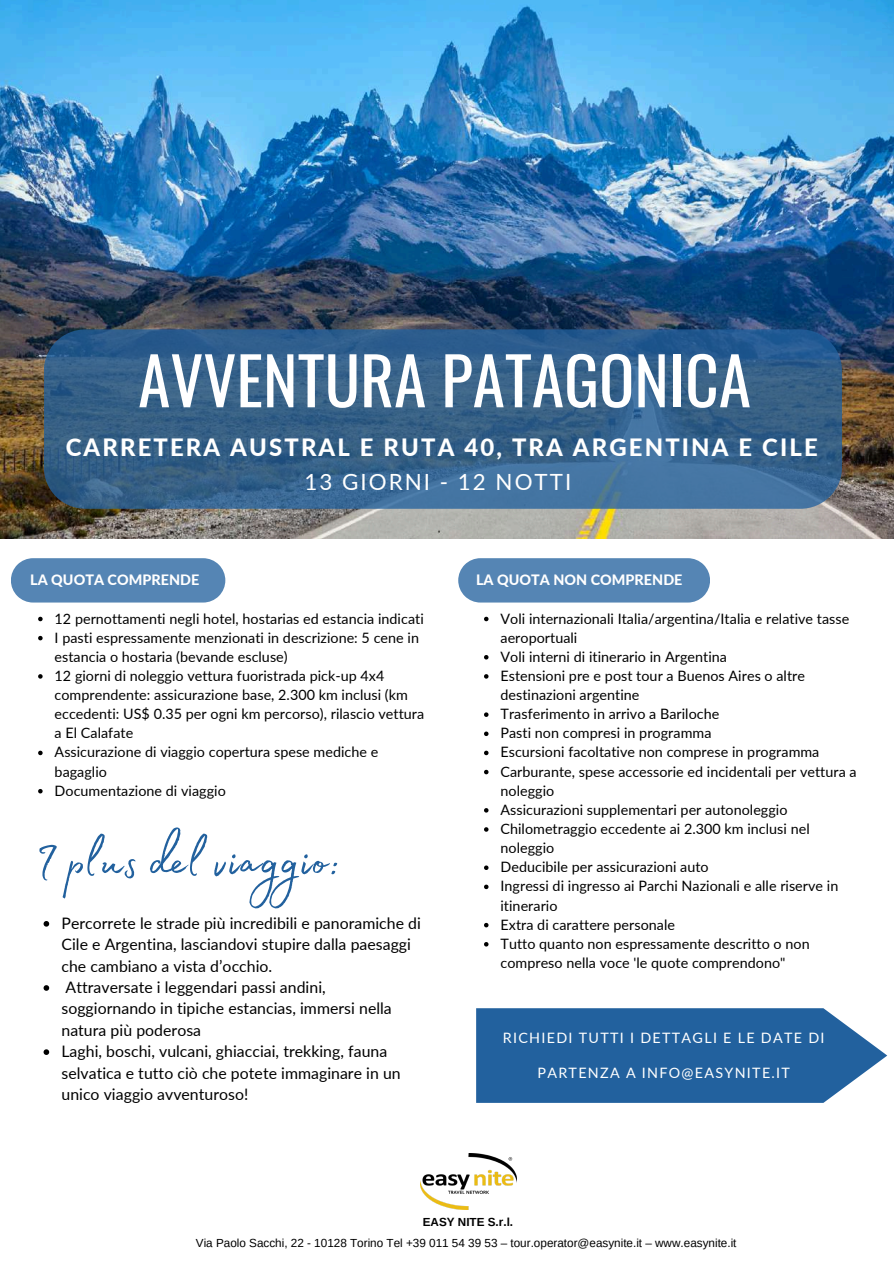
<style>
.page{position:relative;width:894px;height:1264px;background:#fff}
.page>*{position:absolute;margin:0;border:0;box-sizing:border-box;transform-origin:0 0}
.t1{font:65.4px "Oswald";color:#fff}
.t2{font:60.75px "Madelyn Fill";letter-spacing:.005em;color:#22619e}
.t3{font:800 23.85px "Lato";letter-spacing:.09em;color:#fff}
.t4{font:22.35px "Lato";letter-spacing:.09em;color:#fff}
.t5{font:15.75px/21.3px "Lato";letter-spacing:.005em;color:#000}
.t6{font:14.25px/19.2px "Lato";letter-spacing:.005em;color:#000}
.t7{font:14.25px "Lato";letter-spacing:.09em;color:#fff}
.t8{font:800 14.25px "Lato";color:#fff}
.t9{font:11.7px "Arimo";color:#000}
.t10{font:700 11.7px "Arimo";color:#000}
</style>
<div class="page">
<img style="left:0;top:0;width:893px;height:538px">
<svg style="left:44px;top:329px;width:797px;height:180px;background:#36628b"></svg>
<div style="left:11px;top:558px;width:214px;height:44px;background:#5585b4"></div>
<div style="left:458px;top:558px;width:252px;height:44px;background:#5585b4"></div>
<img style="left:420px;top:1153px;width:96px;height:55px">
<svg style="left:476px;top:1008px;width:410px;height:94px;background:#326da5"></svg>
<svg style="left:38px;top:616px;width:5px;height:5px"></svg>
<svg style="left:38px;top:636px;width:5px;height:4px"></svg>
<svg style="left:38px;top:674px;width:5px;height:4px"></svg>
<svg style="left:38px;top:750px;width:5px;height:5px"></svg>
<svg style="left:38px;top:789px;width:5px;height:4px"></svg>
<svg style="left:484px;top:616px;width:4px;height:5px"></svg>
<svg style="left:484px;top:655px;width:4px;height:4px"></svg>
<svg style="left:484px;top:674px;width:4px;height:4px"></svg>
<svg style="left:484px;top:712px;width:4px;height:5px"></svg>
<svg style="left:484px;top:731px;width:4px;height:5px"></svg>
<svg style="left:484px;top:750px;width:4px;height:5px"></svg>
<svg style="left:484px;top:769px;width:4px;height:5px"></svg>
<svg style="left:484px;top:808px;width:4px;height:4px"></svg>
<svg style="left:484px;top:827px;width:4px;height:4px"></svg>
<svg style="left:484px;top:865px;width:4px;height:5px"></svg>
<svg style="left:484px;top:884px;width:4px;height:5px"></svg>
<svg style="left:484px;top:922px;width:4px;height:5px"></svg>
<svg style="left:484px;top:942px;width:4px;height:4px"></svg>
<svg style="left:44px;top:921px;width:5px;height:5px"></svg>
<svg style="left:44px;top:985px;width:5px;height:5px"></svg>
<svg style="left:44px;top:1049px;width:5px;height:5px"></svg>
<h1 class="t1" style="left:138px;top:329px;width:614px">AVVENTURA PATAGONICA</h1>
<h3 class="t3" style="left:66px;top:432px;width:753px">CARRETERA AUSTRAL E RUTA 40, TRA ARGENTINA E CILE</h3>
<h3 class="t4" style="left:304px;top:468px;width:268px">13 GIORNI - 12 NOTTI</h3>
<p class="t8" style="left:30px;top:571px;width:170px">LA QUOTA COMPRENDE</p>
<p class="t6" style="left:55px;top:608px;width:371px">12 pernottamenti negli hotel, hostarias ed estancia indicati I pasti espressamente menzionati in descrizione: 5 cene in estancia o hostaria (bevande escluse)<br>12 giorni di noleggio vettura fuoristrada pick-up 4x4 comprendente: assicurazione base, 2.300 km inclusi (km eccedenti: US$ 0.35 per ogni km percorso), rilascio vettura a El Calafate<br>Assicurazione di viaggio copertura spese mediche e bagaglio<br>Documentazione di viaggio</p>
<h2 class="t2" style="left:35px;top:815px;width:307px">I plus del viaggio:</h2>
<p class="t5" style="left:61px;top:912px;width:361px">Percorrete le strade più incredibili e panoramiche di Cile e Argentina, lasciandovi stupire dalla paesaggi che cambiano a vista d’occhio.<br>Attraversate i leggendari passi andini,<br>soggiornando in tipiche estancias, immersi nella natura più poderosa<br>Laghi, boschi, vulcani, ghiacciai, trekking, fauna selvatica e tutto ciò che potete immaginare in un unico viaggio avventuroso!</p>
<p class="t8" style="left:476px;top:571px;width:208px">LA QUOTA NON COMPRENDE</p>
<p class="t6" style="left:500px;top:608px;width:357px">Voli internazionali Italia/argentina/Italia e relative tasse aeroportuali<br>Voli interni di itinerario in Argentina<br>Estensioni pre e post tour a Buenos Aires o altre destinazioni argentine<br>Trasferimento in arrivo a Bariloche<br>Pasti non compresi in programma<br>Escursioni facoltative non comprese in programma Carburante, spese accessorie ed incidentali per vettura a noleggio<br>Assicurazioni supplementari per autonoleggio Chilometraggio eccedente ai 2.300 km inclusi nel noleggio<br>Deducibile per assicurazioni auto<br>Ingressi di ingresso ai Parchi Nazionali e alle riserve in itinerario<br>Extra di carattere personale<br>Tutto quanto non espressamente descritto o non compreso nella voce 'le quote comprendono"</p>
<p class="t7" style="left:502px;top:1029px;width:323px">RICHIEDI TUTTI I DETTAGLI E LE DATE DI</p>
<p class="t7" style="left:537px;top:1063px;width:254px">PARTENZA A INFO@EASYNITE.IT</p>
<p class="t10" style="left:422px;top:1215px;width:92px">EASY NITE S.r.l.</p>
<p class="t9" style="left:196px;top:1236px;width:542px">Via Paolo Sacchi, 22 - 10128 Torino Tel +39 011 54 39 53 – tour.operator@easynite.it – www.easynite.it</p>
</div>
